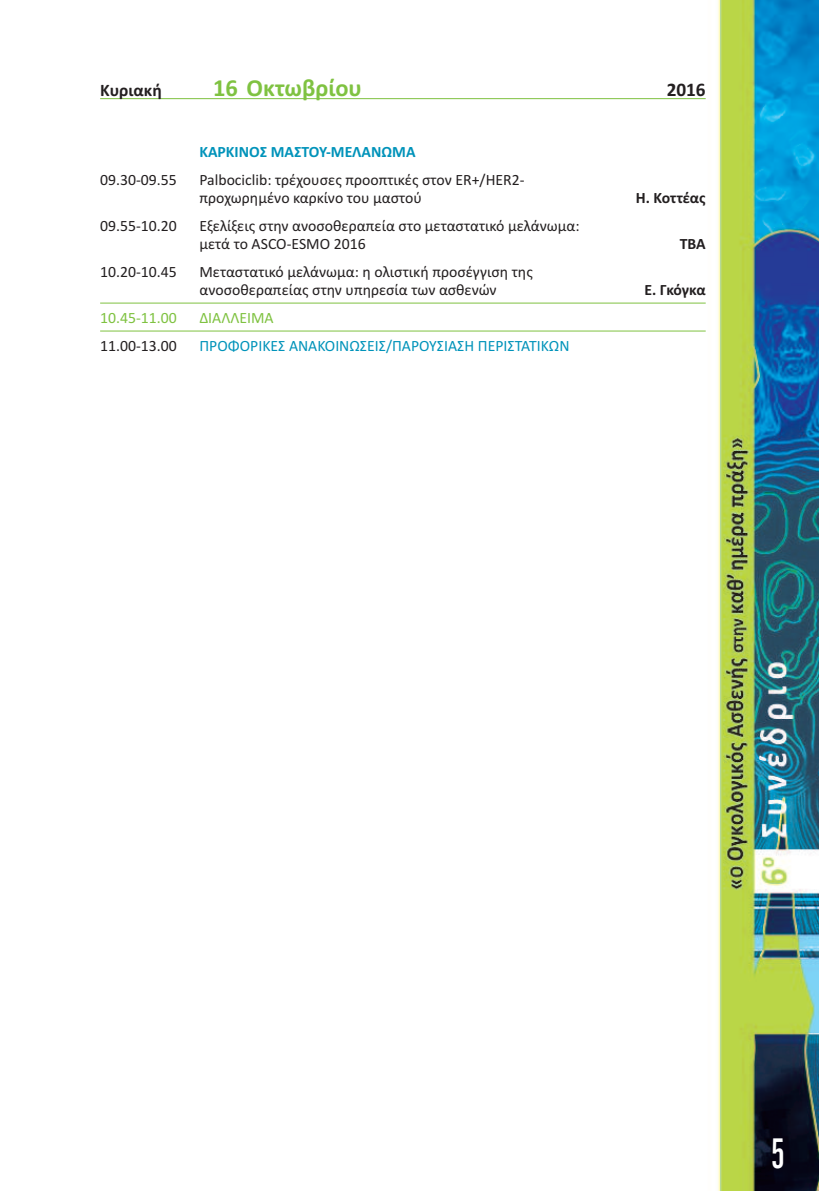
<style>
.page{position:relative;width:819px;height:1191px;background:#fff}
.page>*{position:absolute;margin:0;border:0;box-sizing:border-box;transform-origin:0 0}
.t1{font:35px "CF Blast Gothic Maxi";color:#fff}
.t2{font:700 24.5px "Calibri";color:#7fc241}
.t3{font:700 19.25px "Calibri";color:#231f20}
.t4{font:700 17.5px "Calibri";color:#231f20}
.t5{font:15.75px/18px "Calibri";color:#231f20}
.t6{font:15.75px "Calibri";color:#0093ba}
.t7{font:700 15.75px "Calibri";color:#0093ba}
.t8{font:700 15.75px "Calibri";color:#231f20}
.t9{font:15.75px "Calibri";color:#7fc241}
</style>
<div class="page">
<img style="left:100px;top:0;width:719px;height:1191px">
<hr style="left:100px;top:303px;width:605px;height:1px;background:#7fc241">
<hr style="left:100px;top:330px;width:605px;height:1px;background:#7fc241">
<hr style="left:100px;top:98px;width:605px;height:1px;background:#7fc241">
<p class="t4" style="left:100px;top:79px;width:63px">Κυριακή</p>
<h2 class="t2" style="left:213px;top:73px;width:150px">16 Οκτωβρίου</h2>
<p class="t3" style="left:666px;top:78px;width:41px">2016</p>
<p class="t7" style="left:199px;top:143px;width:218px">ΚΑΡΚΙΝΟΣ ΜΑΣΤΟΥ-ΜΕΛΑΝΩΜΑ</p>
<p class="t5" style="left:100px;top:171px;width:78px">09.30-09.55</p>
<p class="t5" style="left:199px;top:171px;width:326px">Palbociclib: τρέχουσες προοπτικές στον ER+/HER2- προχωρημένο καρκίνο του μαστού</p>
<p class="t5" style="left:100px;top:217px;width:78px">09.55-10.20</p>
<p class="t5" style="left:199px;top:217px;width:381px">Εξελίξεις στην ανοσοθεραπεία στο μεταστατικό μελάνωμα: μετά το ASCO-ESMO 2016</p>
<p class="t5" style="left:100px;top:263px;width:78px">10.20-10.45</p>
<p class="t5" style="left:199px;top:263px;width:335px">Mεταστατικό μελάνωμα: η ολιστική προσέγγιση της ανοσοθεραπείας στην υπηρεσία των ασθενών</p>
<p class="t9" style="left:100px;top:309px;width:78px">10.45-11.00</p>
<p class="t9" style="left:199px;top:309px;width:76px">ΔΙΑΛΛΕΙΜΑ</p>
<p class="t5" style="left:100px;top:337px;width:78px">11.00-13.00</p>
<p class="t6" style="left:199px;top:336px;width:371px">ΠΡΟΦΟΡΙΚΕΣ ΑΝΑΚΟΙΝΩΣΕΙΣ/ΠΑΡΟΥΣΙΑΣΗ ΠΕΡΙΣΤΑΤΙΚΩΝ</p>
<p class="t8" style="left:635px;top:189px;width:71px">Η. Κοττέας</p>
<p class="t8" style="left:679px;top:235px;width:27px">ΤΒΑ</p>
<p class="t8" style="left:644px;top:281px;width:63px">Ε. Γκόγκα</p>
<h1 class="t1" style="left:771px;top:1133px;width:15px">5</h1>
</div>
